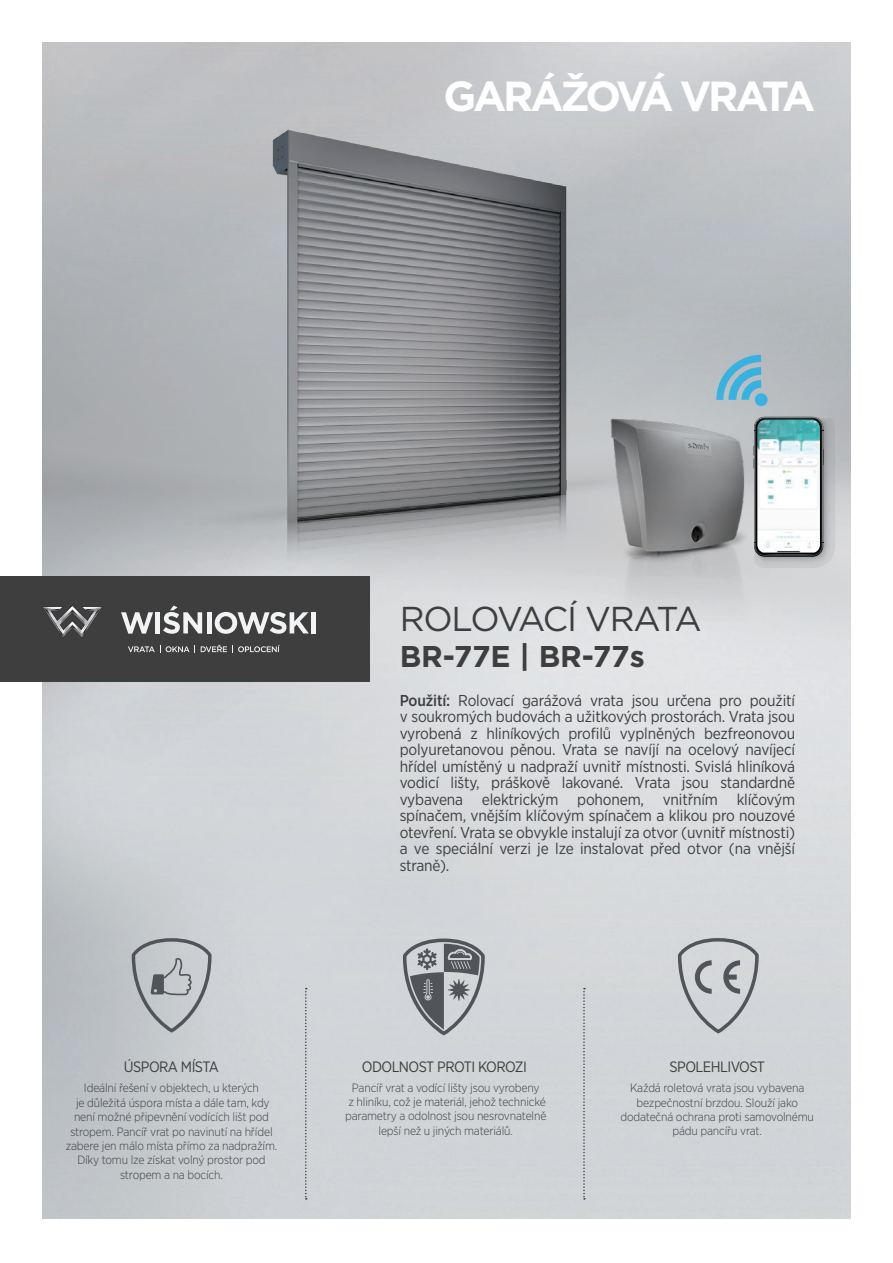
<style>
.page{position:relative;width:893px;height:1263px;background:#fff}
.page>*{position:absolute;margin:0;border:0;box-sizing:border-box;transform-origin:0 0}
.t1{font:700 42px "Gotham";letter-spacing:-.075em;color:#fff}
.t2{font:34.5px "Gotham";letter-spacing:-.075em;color:#3e3e3f}
.t3{font:700 30px "Gotham";letter-spacing:-.005em;color:#3e3e3f}
.t4{font:15.75px/16.5px "Gotham Narrow";letter-spacing:-.01em;color:#3e3e3f;text-align:justify}
.t5{font:15px "Gotham Narrow";letter-spacing:-.035em;color:#3e3e3f}
.t6{font:300 12px/14.4px "Gotham Narrow";letter-spacing:-.01em;color:#3e3e3f;text-align:center}
.s1{font-weight:500}
</style>
<div class="page">
<svg style="left:305px;top:988px;width:2px;height:211px"></svg>
<svg style="left:583px;top:988px;width:2px;height:211px"></svg>
<svg style="left:132px;top:938px;width:80px;height:95px;background:#b2b6b9"></svg>
<svg style="left:403px;top:938px;width:82px;height:97px;background:#9c9fa2"></svg>
<img style="left:42px;top:83px;width:701px;height:826px">
<svg style="left:678px;top:938px;width:81px;height:95px;background:#babec1"></svg>
<svg style="left:716px;top:355px;width:52px;height:35px;background:#80b7cd"></svg>
<svg style="left:769px;top:417px;width:66px;height:151px;background:#96989a"></svg>
<img style="left:769px;top:420px;width:51px;height:132px">
<div style="left:0;top:576px;width:370px;height:106px;background:#3e3e3f"></div>
<svg style="left:128px;top:645px;width:152px;height:8px"></svg>
<svg style="left:42px;top:605px;width:61px;height:32px"></svg>
<svg style="left:121px;top:612px;width:32px;height:22px"></svg>
<div style="left:155px;top:612px;width:5px;height:21px;background:#f2f3f4"></div>
<svg style="left:163px;top:606px;width:39px;height:28px"></svg>
<div style="left:207px;top:612px;width:5px;height:21px;background:#f2f3f4"></div>
<svg style="left:215px;top:612px;width:94px;height:22px"></svg>
<hr style="left:311px;top:612px;width:4px;height:21px;background:#f2f3f4">
<img style="left:608px;top:390px;width:161px;height:231px">
<h1 class="t1" style="left:443px;top:68px;width:373px">GARÁŽOVÁ VRATA</h1>
<h2 class="t2" style="left:400px;top:596px;width:304px">ROLOVACÍ VRATA</h2>
<h3 class="t3" style="left:400px;top:636px;width:247px">BR-77E | BR-77s</h3>
<p class="t4" style="left:400px;top:692px;width:397px"><span class="s1">Použití:</span> Rolovací garážová vrata jsou určena pro použití v soukromých budovách a užitkových prostorách. Vrata jsou vyrobená z hliníkových profilů vyplněných bezfreonovou polyuretanovou pěnou. Vrata se navíjí na ocelový navíjecí hřídel umístěný u nadpraží uvnitř místnosti. Svislá hliníková vodicí lišty, práškově lakované. Vrata jsou standardně vybavena elektrickým pohonem, vnitřním klíčovým spínačem, vnějším klíčovým spínačem a klikou pro nouzové otevření. Vrata se obvykle instalují za otvor (uvnitř místnosti) a ve speciální verzi je lze instalovat před otvor (na vnější straně).</p>
<p class="t5" style="left:124px;top:1057px;width:97px">ÚSPORA MÍSTA</p>
<p class="t6" style="left:66px;top:1081px;width:213px">Ideální řešení v objektech, u kterých<br>je důležitá úspora místa a dále tam, kdy není možné připevnění vodících lišt pod stropem. Pancíř vrat po navinutí na hřídel zabere jen málo místa přímo za nadpražím.<br>Díky tomu lze získat volný prostor pod stropem a na bocích.</p>
<p class="t5" style="left:362px;top:1057px;width:167px">ODOLNOST PROTI KOROZI</p>
<p class="t6" style="left:345px;top:1080px;width:203px">Pancíř vrat a vodící lišty jsou vyrobeny<br>z hliníku, což je materiál, jehož technické parametry a odolnost jsou nesrovnatelně lepší než u jiných materiálů.</p>
<p class="t5" style="left:669px;top:1057px;width:97px">SPOLEHLIVOST</p>
<p class="t6" style="left:620px;top:1080px;width:195px">Každá roletová vrata jsou vybavena bezpečnostní brzdou. Slouží jako dodatečná ochrana proti samovolnému pádu pancířu vrat.</p>
</div>
